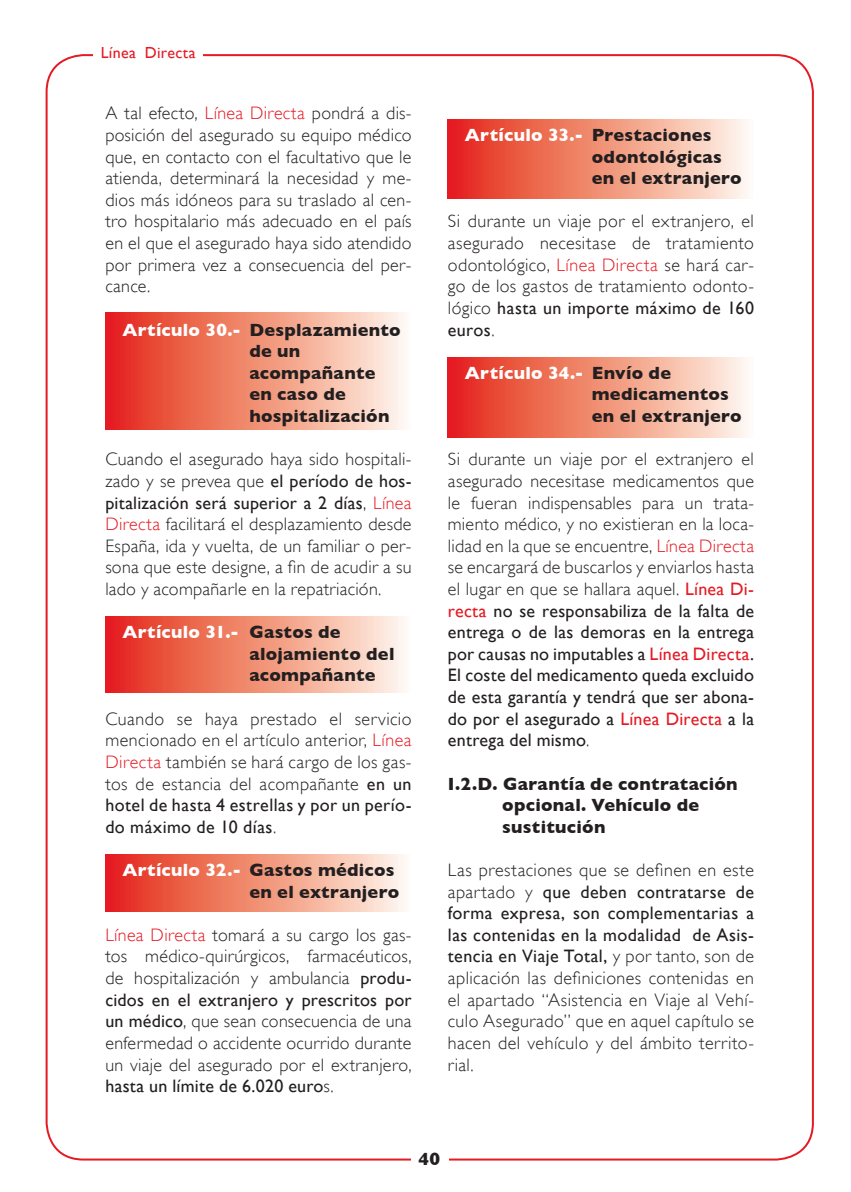
<style>
.page{position:relative;width:851px;height:1192px;background:#fff}
.page>*{position:absolute;margin:0;border:0;box-sizing:border-box;transform-origin:0 0}
.t1{font:300 18px/21.6px "Gill Sans";letter-spacing:.02em;color:#231f20;text-align:justify}
.Articulos{font:700 18px "Gill Sans";letter-spacing:.015em;color:#231f20}
.Articulos-2{font:700 18px "Gill Sans";letter-spacing:.015em;color:#fff}
.t2{font:16px "Gill Sans";letter-spacing:.02em;color:#e51a23}
.s1{color:#e51a23}
.s2{color:#fff}
.s3{font-weight:400}
.s4{color:#231f20}
.s5{font-weight:400;color:#e51a23}
</style>
<div class="page">
<svg style="left:105px;top:312px;width:299px;height:118px;background:#f08d79"></svg>
<svg style="left:105px;top:616px;width:299px;height:76px;background:#f08d79"></svg>
<svg style="left:105px;top:854px;width:299px;height:57px;background:#f08d79"></svg>
<svg style="left:448px;top:119px;width:299px;height:80px;background:#f18d79"></svg>
<svg style="left:448px;top:357px;width:299px;height:80px;background:#f18d79"></svg>
<p class="t2" style="left:101px;top:43px;width:96px">Línea Directa</p>
<p class="t1" style="left:105px;top:102px;width:308px">A tal efecto, <span class="s1">Línea Directa</span> pondrá a dis - posición del asegurado su equipo médico que, en contacto con el facultativo que le atienda, determinará la necesidad y me - dios más idóneos para su traslado al cen - tro hospitalario más adecuado en el país en el que el asegurado haya sido atendido por primera vez a consecuencia del per - cance.</p>
<p class="Articulos" style="left:122px;top:319px;width:280px"><span class="s2">Artículo 30.-</span> Desplazamiento</p>
<p class="Articulos" style="left:249px;top:340px;width:53px">de un</p>
<p class="Articulos" style="left:249px;top:362px;width:128px">acompañante</p>
<p class="Articulos" style="left:249px;top:383px;width:98px">en caso de</p>
<p class="Articulos" style="left:249px;top:405px;width:142px">hospitalización</p>
<p class="t1" style="left:105px;top:448px;width:308px">Cuando el asegurado haya sido hospitali - zado y se prevea que <span class="s3">el período de hos - pitalización será superior a 2 días</span>, <span class="s1">Línea Directa</span> facilitará el desplazamiento desde España, ida y vuelta, de un familiar o per - sona que este designe, a fin de acudir a su lado y acompañarle en la repatriación.</p>
<p class="Articulos-2" style="left:122px;top:621px;width:220px">Artículo 31.- <span class="s4">Gastos de</span></p>
<p class="Articulos" style="left:249px;top:643px;width:147px">alojamiento del</p>
<p class="Articulos" style="left:249px;top:664px;width:128px">acompañante</p>
<p class="t1" style="left:105px;top:707px;width:308px">Cuando se haya prestado el servicio mencionado en el artículo anterior, <span class="s1">Línea Directa</span> también se hará cargo de los gas - tos de estancia del acompañante <span class="s3">en un hotel de hasta 4 estrellas y por un perío - do máximo de 10 días</span>.</p>
<p class="Articulos" style="left:122px;top:859px;width:274px"><span class="s2">Artículo 32.-</span> Gastos médicos</p>
<p class="Articulos" style="left:249px;top:880px;width:151px">en el extranjero</p>
<p class="t1" style="left:105px;top:923px;width:308px"><span class="s1">Línea Directa</span> tomará a su cargo los gas - tos médico-quirúrgicos, farmacéuticos, de hospitalización y ambulancia <span class="s3">produ - cidos en el extranjero y prescritos por un médico</span>, que sean consecuencia de una enfermedad o accidente ocurrido durante un viaje del asegurado por el extranjero, <span class="s3">hasta un límite de 6.020 euro</span>s.</p>
<p class="Articulos-2" style="left:465px;top:124px;width:248px">Artículo 33.- <span class="s4">Prestaciones</span></p>
<p class="Articulos" style="left:592px;top:146px;width:132px">odontológicas</p>
<p class="Articulos" style="left:592px;top:167px;width:151px">en el extranjero</p>
<p class="t1" style="left:448px;top:210px;width:308px">Si durante un viaje por el extranjero, el asegurado necesitase de tratamiento odontológico, <span class="s1">Línea Directa</span> se hará car - go de los gastos de tratamiento odonto - lógico <span class="s3">hasta un importe máximo de 160 euros</span>.</p>
<p class="Articulos-2" style="left:465px;top:362px;width:208px">Artículo 34.- <span class="s4">Envío de</span></p>
<p class="Articulos" style="left:592px;top:383px;width:139px">medicamentos</p>
<p class="Articulos" style="left:592px;top:405px;width:151px">en el extranjero</p>
<p class="t1" style="left:448px;top:448px;width:308px">Si durante un viaje por el extranjero el asegurado necesitase medicamentos que le fueran indispensables para un trata - miento médico, y no existieran en la loca - lidad en la que se encuentre, <span class="s1">Línea Directa </span>se encargará de buscarlos y enviarlos hasta el lugar en que se hallara aquel. <span class="s5">Línea Di - recta</span> <span class="s3">no se responsabiliza de la falta de entrega o de las demoras en la entrega por causas no imputables a</span> <span class="s5">Línea Directa</span><span class="s3">.<br>El coste del medicamento queda excluido de esta garantía y tendrá que ser abona - do por el asegurado a</span> <span class="s5">Línea Directa</span> <span class="s3">a la entrega del mismo</span>.</p>
<p class="Articulos" style="left:448px;top:772px;width:291px">I.2.D. Garantía de contratación</p>
<p class="Articulos" style="left:502px;top:794px;width:198px">opcional. Vehículo de</p>
<p class="Articulos" style="left:502px;top:815px;width:105px">sustitución</p>
<p class="t1" style="left:448px;top:858px;width:308px">Las prestaciones que se definen en este apartado y <span class="s3">que deben contratarse de forma expresa, son complementarias a las contenidas en la modalidad de Asis - tencia en Viaje Total,</span> y por tanto, son de aplicación las definiciones contenidas en el apartado “Asistencia en Viaje al Vehí - culo Asegurado” que en aquel capítulo se hacen del vehículo y del ámbito territo - rial.</p>
<p class="Articulos" style="left:418px;top:1147px;width:23px">40</p>
</div>
